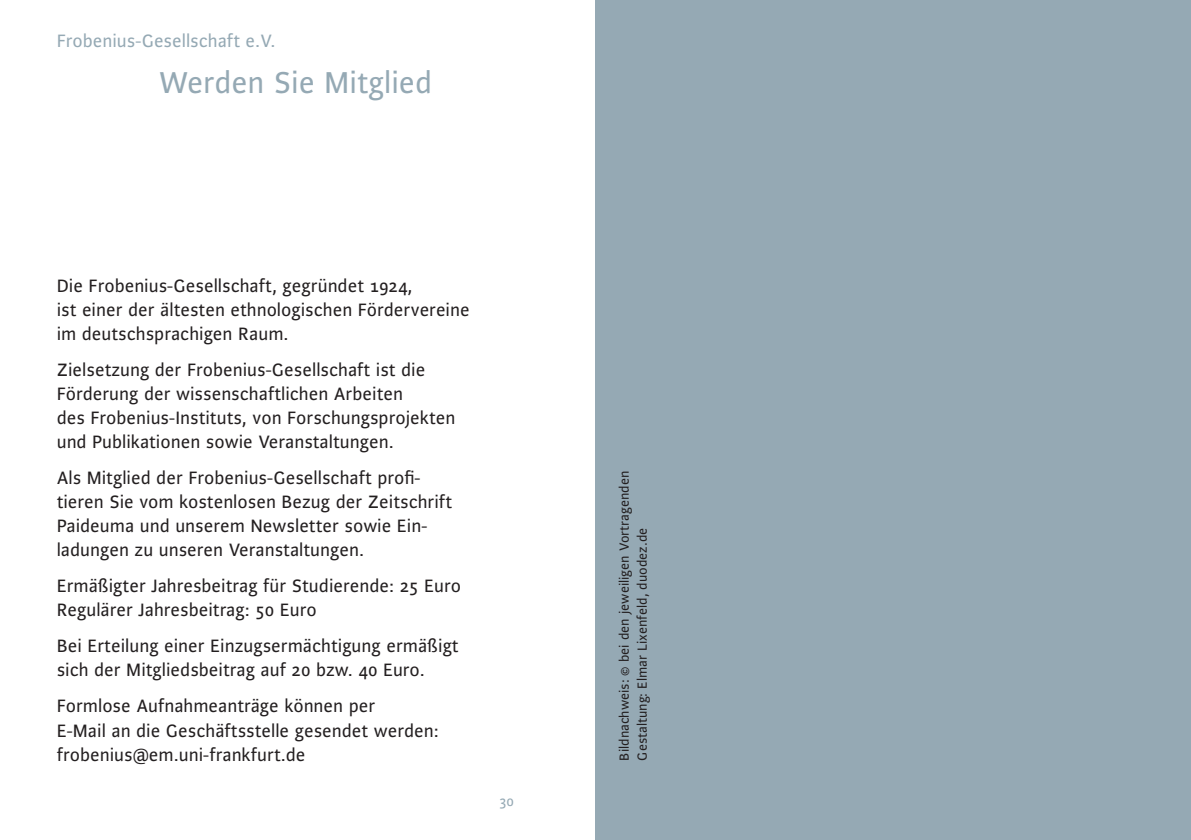
<style>
.page{position:relative;width:1191px;height:840px;background:#fff}
.page>*{position:absolute;margin:0;border:0;box-sizing:border-box;transform-origin:0 0}
.t1{font:32px "Alibi Roman Os F";color:#95a9b4}
.t2{font:19px/24px "Alibi Roman Os F";color:#231f20}
.t3{font:19px "Alibi Roman Os F";color:#95a9b4}
.t4{font:15px "Alibi Roman Os F";color:#95a9b4}
.t5{font:14px/18px "Alibi Roman Os F";color:#231f20}
</style>
<div class="page">
<div style="left:595px;top:0;width:596px;height:839px;background:#95a9b4"></div>
<p class="t3" style="left:57px;top:28px;width:220px">Frobenius-Gesellschaft e.V.</p>
<h1 class="t1" style="left:159px;top:62px;width:275px">Werden Sie Mitglied</h1>
<p class="t2" style="left:57px;top:273px;width:414px">Die Frobenius-Gesellschaft, gegründet 1924,<br>ist einer der ältesten ethnologischen Fördervereine im deutschsprachigen Raum.</p>
<p class="t2" style="left:57px;top:357px;width:400px">Zielsetzung der Frobenius-Gesellschaft ist die Förderung der wissenschaftlichen Arbeiten<br>des Frobenius-I nstituts, von Forschungsprojekten und Publikationen sowie Veranstaltungen.</p>
<p class="t2" style="left:57px;top:465px;width:397px">Als Mitglied der Frobenius-Gesellschaft profi&shy;tieren Sie vom kostenlosen Bezug der Zeitschrift Paideuma und unserem Newsletter sowie Ein&shy;ladungen zu unseren Veranstaltungen.</p>
<p class="t2" style="left:57px;top:573px;width:406px">Ermäßigter Jahresbeitrag für Studierende: 25 Euro<br>Regulärer Jahresbeitrag: 50 Euro</p>
<p class="t2" style="left:57px;top:633px;width:403px">Bei Erteilung einer Einzugsermächtigung ermäßigt sich der Mitgliedsbeitrag auf 20 bzw. 40 Euro.</p>
<p class="t2" style="left:57px;top:693px;width:383px">Formlose Aufnahmeanträge können per<br>E-Mail an die Geschäftsstelle gesendet werden: frobenius@em.uni-frankfurt.de</p>
<p class="t4" style="left:499px;top:791px;width:16px">30</p>
<p class="t5" style="left:615px;top:760px;width:291px;rotate:-90deg">Bildnachweis: © bei den jeweiligen Vortragenden<br>Gestaltung: Elmar Lixenfeld, duodez.de</p>
</div>
